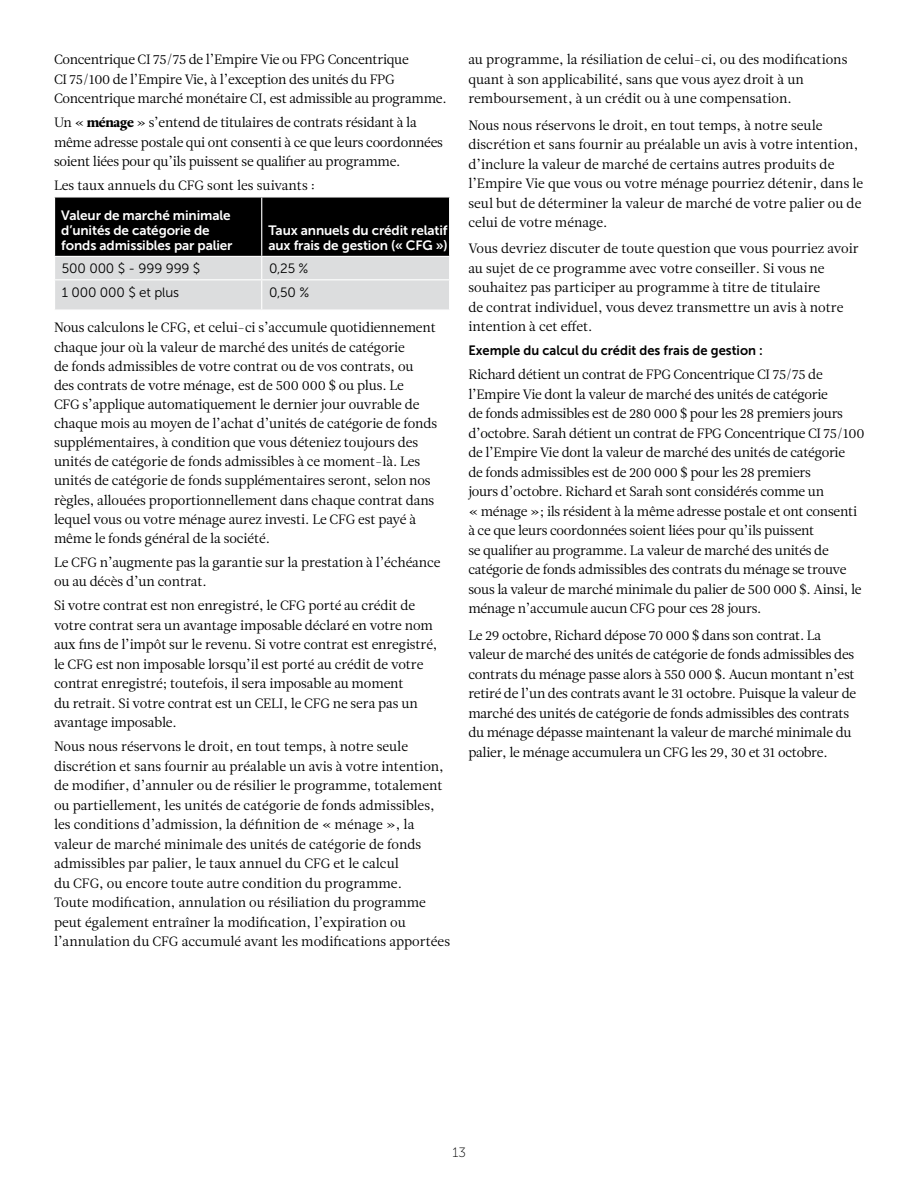
<style>
.page{position:relative;width:918px;height:1188px;background:#fff}
.page>*{position:absolute;margin:0;border:0;box-sizing:border-box;transform-origin:0 0}
.EL_Body_text_-_9_pt{font:13.5px/19.5px "Leitura News Roman 1";letter-spacing:-.01em;color:#000}
.t1{font:13.5px/15px "Museo Sans 700";letter-spacing:-.01em;color:#fff}
.EL_Body_text_-_9_pt-2{font:13.5px "Museo Sans 700";color:#000;scale:.96 1}
.Table_Text{font:13.5px "Museo Sans 300";letter-spacing:-.01em;color:#000}
.t2{font:13.5px "Museo Sans 100";color:#000}
.s1{font-family:"Leitura News Roman 4"}
</style>
<div class="page">
<svg style="left:54px;top:197px;width:396px;height:113px;background:#6f7070"></svg>
<p class="EL_Body_text_-_9_pt" style="left:54px;top:50px;width:394px">Concentrique CI 75/75 de l’Empire Vie ou FPG Concentrique<br>CI 75/100 de l’Empire Vie, à l’exception des unités du FPG<br>Concentrique marché monétaire CI, est admissible au programme.</p>
<p class="EL_Body_text_-_9_pt" style="left:54px;top:113px;width:391px">Un « <span class="s1">ménage</span> » s’entend de titulaires de contrats résidant à la même adresse postale qui ont consenti à ce que leurs coordonnées soient liées pour qu’ils puissent se qualifier au programme.</p>
<p class="EL_Body_text_-_9_pt" style="left:54px;top:176px;width:263px">Les taux annuels du CFG sont les suivants :</p>
<h1 class="t1" style="left:61px;top:207px;width:173px">Valeur de marché minimale d’unités de catégorie de fonds admissibles par palier</h1>
<h1 class="t1" style="left:268px;top:222px;width:181px">Taux annuels du crédit relatif aux frais de gestion (« CFG »)</h1>
<p class="Table_Text" style="left:62px;top:261px;width:140px">500 000 $ - 999 999 $</p>
<p class="Table_Text" style="left:269px;top:261px;width:41px">0,25 %</p>
<p class="Table_Text" style="left:62px;top:285px;width:119px">1 000 000 $ et plus</p>
<p class="Table_Text" style="left:269px;top:285px;width:42px">0,50 %</p>
<p class="EL_Body_text_-_9_pt" style="left:54px;top:318px;width:385px">Nous calculons le CFG, et celui-ci s’accumule quotidiennement chaque jour où la valeur de marché des unités de catégorie<br>de fonds admissibles de votre contrat ou de vos contrats, ou des contrats de votre ménage, est de 500 000 $ ou plus. Le<br>CFG s’applique automatiquement le dernier jour ouvrable de chaque mois au moyen de l’achat d’unités de catégorie de fonds supplémentaires, à condition que vous déteniez toujours des unités de catégorie de fonds admissibles à ce moment-là. Les unités de catégorie de fonds supplémentaires seront, selon nos règles, allouées proportionnellement dans chaque contrat dans lequel vous ou votre ménage aurez investi. Le CFG est payé à même le fonds général de la société.</p>
<p class="EL_Body_text_-_9_pt" style="left:54px;top:553px;width:388px">Le CFG n’augmente pas la garantie sur la prestation à l’échéance ou au décès d’un contrat.</p>
<p class="EL_Body_text_-_9_pt" style="left:54px;top:596px;width:385px">Si votre contrat est non enregistré, le CFG porté au crédit de votre contrat sera un avantage imposable déclaré en votre nom aux fins de l’impôt sur le revenu. Si votre contrat est enregistré, le CFG est non imposable lorsqu’il est porté au crédit de votre contrat enregistré; toutefois, il sera imposable au moment<br>du retrait. Si votre contrat est un CELI, le CFG ne sera pas un avantage imposable.</p>
<p class="EL_Body_text_-_9_pt" style="left:54px;top:737px;width:398px">Nous nous réservons le droit, en tout temps, à notre seule discrétion et sans fournir au préalable un avis à votre intention, de modifier, d’annuler ou de résilier le programme, totalement ou partiellement, les unités de catégorie de fonds admissibles, les conditions d’admission, la définition de « ménage », la valeur de marché minimale des unités de catégorie de fonds admissibles par palier, le taux annuel du CFG et le calcul<br>du CFG, ou encore toute autre condition du programme.<br>Toute modification, annulation ou résiliation du programme peut également entraîner la modification, l’expiration ou l’annulation du CFG accumulé avant les modifications apportées</p>
<p class="EL_Body_text_-_9_pt" style="left:468px;top:50px;width:381px">au programme, la résiliation de celui-ci, ou des modifications quant à son applicabilité, sans que vous ayez droit à un remboursement, à un crédit ou à une compensation.</p>
<p class="EL_Body_text_-_9_pt" style="left:468px;top:115px;width:397px">Nous nous réservons le droit, en tout temps, à notre seule discrétion et sans fournir au préalable un avis à votre intention, d’inclure la valeur de marché de certains autres produits de l’Empire Vie que vous ou votre ménage pourriez détenir, dans le seul but de déterminer la valeur de marché de votre palier ou de celui de votre ménage.</p>
<p class="EL_Body_text_-_9_pt" style="left:468px;top:239px;width:392px">Vous devriez discuter de toute question que vous pourriez avoir au sujet de ce programme avec votre conseiller. Si vous ne souhaitez pas participer au programme à titre de titulaire</p>
<p class="EL_Body_text_-_9_pt" style="left:468px;top:298px;width:377px">de contrat individuel, vous devez transmettre un avis à notre intention à cet effet.</p>
<p class="EL_Body_text_-_9_pt-2" style="left:468px;top:343px;width:308px">Exemple du calcul du crédit des frais de gestion :</p>
<p class="EL_Body_text_-_9_pt" style="left:468px;top:365px;width:398px">Richard détient un contrat de FPG Concentrique CI 75/75 de l’Empire Vie dont la valeur de marché des unités de catégorie<br>de fonds admissibles est de 280 000 $ pour les 28 premiers jours d’octobre. Sarah détient un contrat de FPG Concentrique CI 75/100 de l’Empire Vie dont la valeur de marché des unités de catégorie<br>de fonds admissibles est de 200 000 $ pour les 28 premiers<br>jours d’octobre. Richard et Sarah sont considérés comme un<br>« ménage »; ils résident à la même adresse postale et ont consenti à ce que leurs coordonnées soient liées pour qu’ils puissent<br>se qualifier au programme. La valeur de marché des unités de catégorie de fonds admissibles des contrats du ménage se trouve sous la valeur de marché minimale du palier de 500 000 $. Ainsi, le ménage n’accumule aucun CFG pour ces 28 jours.</p>
<p class="EL_Body_text_-_9_pt" style="left:468px;top:625px;width:389px">Le 29 octobre, Richard dépose 70 000 $ dans son contrat. La valeur de marché des unités de catégorie de fonds admissibles des contrats du ménage passe alors à 550 000 $. Aucun montant n’est retiré de l’un des contrats avant le 31 octobre. Puisque la valeur de marché des unités de catégorie de fonds admissibles des contrats du ménage dépasse maintenant la valeur de marché minimale du palier, le ménage accumulera un CFG les 29, 30 et 31 octobre.</p>
<p class="t2" style="left:453px;top:1145px;width:15px">13</p>
</div>
